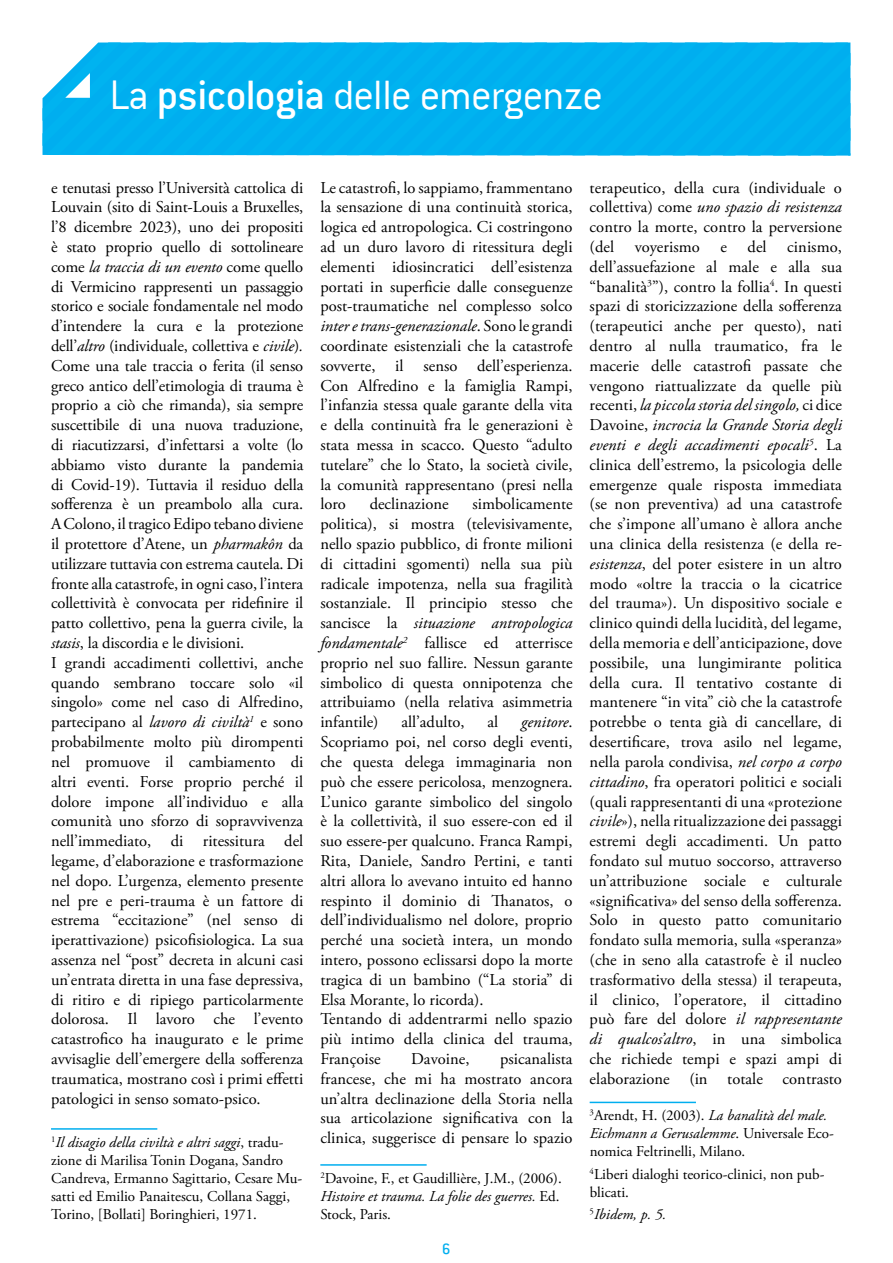
<style>
.page{position:relative;width:893px;height:1263px;background:#fff}
.page>*{position:absolute;margin:0;border:0;box-sizing:border-box;transform-origin:0 0}
.t1{font:300 45px "Conduit ITC";letter-spacing:-.02em;color:#fff}
.t2{font:16.5px/19.8px "Adobe Garamond Pro";color:#000;text-align:justify}
.t3{font:500 16.5px "Conduit ITC";color:#00aeef}
.t4{font:15px/18px "Adobe Garamond Pro";color:#000}
.t5{font:italic 15px "Adobe Garamond Pro";color:#000}
.s1{font-weight:500}
.s2{font-style:italic}
</style>
<div class="page">
<div style="left:43px;top:43px;width:807px;height:113px;background:#00b1ef"></div>
<svg style="left:65px;top:73px;width:25px;height:25px"></svg>
<hr style="left:51px;top:1128px;width:106px;height:2px;background:#00aeef">
<hr style="left:320px;top:1164px;width:107px;height:2px;background:#00aeef">
<hr style="left:590px;top:1102px;width:106px;height:1px;background:#00aeef">
<h1 class="t1" style="left:109px;top:70px;width:495px">La <span class="s1">psicologia</span> delle emergenze</h1>
<p class="t2" style="left:51px;top:178px;width:254px;text-align:left">e tenutasi presso l’Università cattolica di Louvain (sito di Saint-Louis a Bruxelles, l’8 dicembre 2023), uno dei propositi è stato proprio quello di sottolineare come <span class="s2">la traccia di un evento</span> come quello di Vermicino rappresenti un passaggio storico e sociale fondamentale nel modo d’intendere la cura e la protezione dell’<span class="s2">altro</span> (individuale, collettiva e <span class="s2">civile</span>)<span class="s2">.<br></span>Come una tale traccia o ferita (il senso greco antico dell’etimologia di trauma è proprio a ciò che rimanda), sia sempre suscettibile di una nuova traduzione, di riacutizzarsi, d’infettarsi a volte (lo abbiamo visto durante la pandemia di Covid-19). Tuttavia il residuo della sofferenza è un preambolo alla cura.<br>A Colono, il tragico Edipo tebano diviene il protettore d’Atene, un <span class="s2">pharmakôn</span> da utilizzare tuttavia con estrema cautela. Di fronte alla catastrofe, in ogni caso, l’intera collettività è convocata per ridefinire il patto collettivo, pena la guerra civile, la <span class="s2">stasis</span>, la discordia e le divisioni.<br>I grandi accadimenti collettivi, anche quando sembrano toccare solo «il singolo» come nel caso di Alfredino, partecipano al <span class="s2">lavoro di civiltà</span><sup>1</sup> e sono probabilmente molto più dirompenti nel promuove il cambiamento di altri eventi. Forse proprio perché il dolore impone all’individuo e alla comunità uno sforzo di sopravvivenza nell’immediato, di ritessitura del legame, d’elaborazione e trasformazione nel dopo<span class="s2">.</span> L’urgenza, elemento presente nel pre e peri-trauma è un fattore di estrema “eccitazione” (nel senso di iperattivazione) psicofisiologica. La sua assenza nel “post” decreta in alcuni casi un’entrata diretta in una fase depressiva, di ritiro e di ripiego particolarmente dolorosa. Il lavoro che l’evento catastrofico ha inaugurato e le prime avvisaglie dell’emergere della sofferenza traumatica, mostrano così i primi effetti patologici in senso somato-psico.</p>
<p class="t4" style="left:51px;top:1134px;width:253px"><sup>1</sup><span class="s2">Il disagio della civiltà e altri saggi</span>, tradu&shy;zione di Marilisa Tonin Dogana, Sandro Candreva, Ermanno Sagittario, Cesare Mu&shy;satti ed Emilio Panaitescu, Collana Saggi, Torino, [Bollati] Boringhieri, 1971.</p>
<p class="t2" style="left:320px;top:178px;width:254px">Le catastrofi, lo sappiamo, frammentano la sensazione di una continuità storica, logica ed antropologica. Ci costringono ad un duro lavoro di ritessitura degli elementi idiosincratici dell’esistenza portati in superficie dalle conseguenze post-traumatiche nel complesso solco <span class="s2">inter e trans-generazionale</span>. Sono le grandi coordinate esistenziali che la catastrofe sovverte, il senso dell’esperienza.<br>Con Alfredino e la famiglia Rampi, l’infanzia stessa quale garante della vita e della continuità fra le generazioni è stata messa in scacco. Questo “adulto tutelare” che lo Stato, la società civile, la comunità rappresentano (presi nella loro</p>
<p class="t2" style="left:320px;top:495px;width:254px;text-indent:152px">simbolicamente politica), si mostra (televisivamente, nello spazio pubblico, di fronte milioni di cittadini sgomenti) nella sua più radicale impotenza, nella sua fragilità sostanziale. Il principio stesso che sancisce la <span class="s2">situazione antropologica fondamentale</span><sup>2</sup> fallisce ed atterrisce proprio nel suo fallire. Nessun garante simbolico di questa onnipotenza che attribuiamo (nella relativa asimmetria infantile)</p>
<p class="t2" style="left:370px;top:495px;width:80px">declinazione</p>
<p class="t2" style="left:401px;top:713px;width:65px">all’adulto,</p>
<p class="t2" style="left:488px;top:713px;width:12px">al</p>
<p class="t2" style="left:320px;top:713px;width:254px;text-align:left;text-indent:201px"><span class="s2">genitore</span>.<br>Scopriamo poi, nel corso degli eventi, che questa delega immaginaria non può che essere pericolosa, menzognera.<br>L’unico garante simbolico del singolo è la collettività, il suo essere-con ed il suo essere-per qualcuno. Franca Rampi, Rita, Daniele, Sandro Pertini, e tanti altri allora lo avevano intuito ed hanno respinto il dominio di Thanatos, o dell’individualismo nel dolore, proprio perché una società intera, un mondo intero, possono eclissarsi dopo la morte tragica di un bambino (“La storia” di Elsa Morante, lo ricorda).<br>Tentando di addentrarmi nello spazio più intimo della clinica del trauma, Françoise</p>
<p class="t2" style="left:320px;top:1049px;width:254px;text-indent:180px">psicanalista francese, che mi ha mostrato ancora un’altra declinazione della Storia nella sua articolazione significativa con la clinica, suggerisce di pensare lo spazio</p>
<p class="t4" style="left:320px;top:1170px;width:243px"><sup>2</sup>Davoine, F., et Gaudillière, J.M., (2006).<br><span class="s2">Histoire et trauma. La folie des guerres.</span> Ed.<br>Stock, Paris.</p>
<p class="t2" style="left:411px;top:1049px;width:60px">Davoine,</p>
<p class="t3" style="left:442px;top:1239px;width:10px">6</p>
<p class="t2" style="left:590px;top:178px;width:254px">terapeutico, della cura (individuale o collettiva) come <span class="s2">uno spazio di resistenza </span>contro la morte, contro la perversione (del voyerismo e del cinismo, dell’assuefazione al male e alla sua “banalità<sup>3</sup>”), contro la follia<sup>4</sup>. In questi spazi di storicizzazione della sofferenza (terapeutici anche per questo), nati dentro al nulla traumatico, fra le macerie delle catastrofi passate che vengono riattualizzate da quelle più recenti, <span class="s2">la piccola storia del singolo,</span> ci dice Davoine, <span class="s2">incrocia la Grande Storia degli eventi e degli accadimenti epocali</span><sup>5</sup>. La clinica dell’estremo, la psicologia delle emergenze quale risposta immediata (se non preventiva) ad una catastrofe che s’impone all’umano è allora anche una clinica della resistenza (e della re&shy;<span class="s2">esistenza</span>, del poter esistere in un altro modo «oltre la traccia o la cicatrice del trauma»). Un dispositivo sociale e clinico quindi della lucidità, del legame, della memoria e dell’anticipazione, dove possibile, una lungimirante politica della cura. Il tentativo costante di mantenere “in vita” ciò che la catastrofe potrebbe o tenta già di cancellare, di desertificare, trova asilo nel legame, nella parola condivisa, <span class="s2">nel corpo a corpo cittadino</span>, fra operatori politici e sociali (quali rappresentanti di una «protezione <span class="s2">civile</span>»), nella ritualizzazione dei passaggi estremi degli accadimenti. Un patto fondato sul mutuo soccorso, attraverso un’attribuzione sociale e culturale «significativa» del senso della sofferenza.<br>Solo in questo patto comunitario fondato sulla memoria, sulla «speranza» (che in seno alla catastrofe è il nucleo trasformativo della stessa) il terapeuta, il clinico, l’operatore, il cittadino può fare del dolore <span class="s2">il rappresentante di qualcos’altro</span>, in una simbolica che richiede tempi e spazi ampi di elaborazione (in totale contrasto</p>
<p class="t4" style="left:590px;top:1107px;width:246px"><sup>3</sup>Arendt, H. (2003). <span class="s2">La banalità del male.<br>Eichmann a Gerusalemme</span>. Universale Eco&shy;nomica Feltrinelli, Milano.</p>
<p class="t4" style="left:590px;top:1165px;width:236px"><sup>4</sup>Liberi dialoghi teorico-clinici, non pub&shy;blicati.</p>
<p class="t5" style="left:590px;top:1205px;width:78px"><sup>5</sup>Ibidem, p. 5.</p>
</div>
